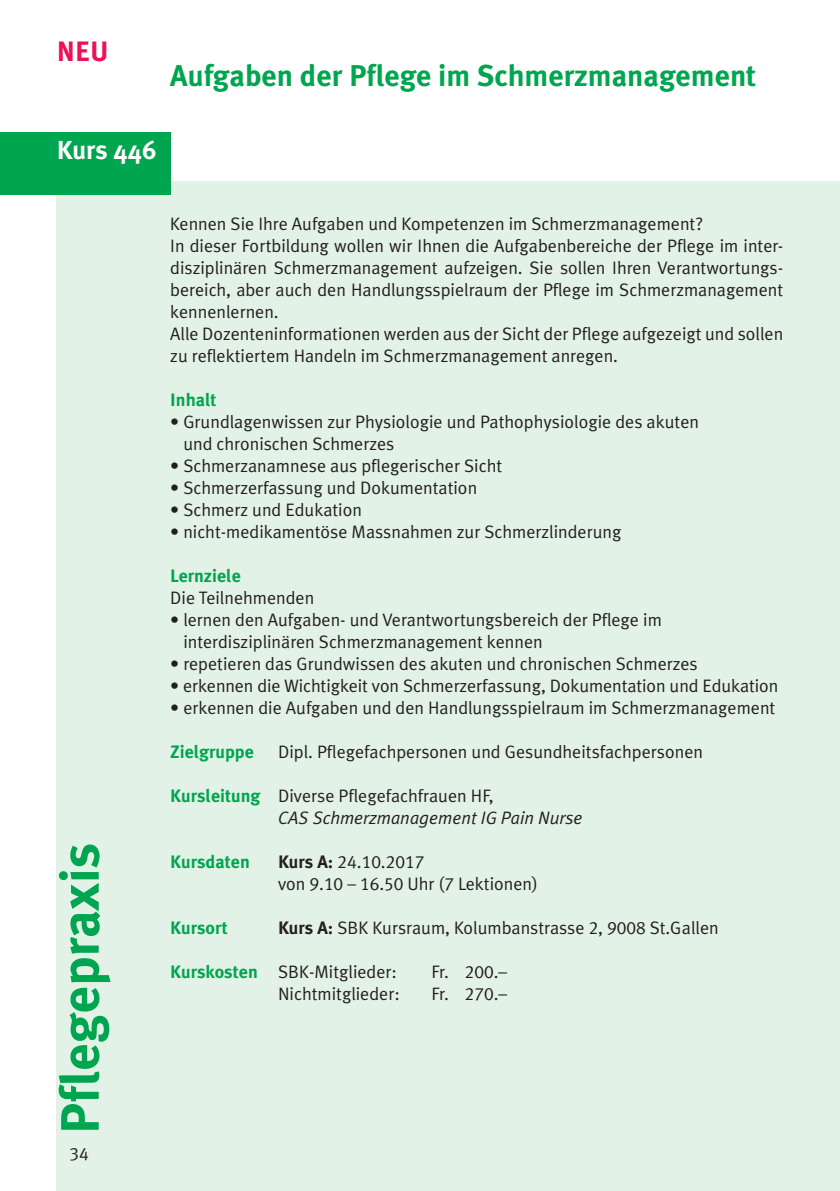
<style>
.page{position:relative;width:840px;height:1191px;background:#fff}
.page>*{position:absolute;margin:0;border:0;box-sizing:border-box;transform-origin:0 0}
.t1{font:700 54px "Meta Plus";color:#00a54f}
.t2{font:700 30px "Meta Plus";color:#00a54f}
.t3{font:700 28px "Meta Plus";color:#ee1059}
.t4{font:700 26px "Meta Plus";color:#fff}
.t5{font:18px/22px "Meta Plus Normal";color:#231f20}
.t6{font:italic 18px/22px "Meta Plus Normal";color:#231f20}
.t7{font:700 18px "Meta Plus";color:#00a54f}
.t8{font:18px "Meta Plus Normal Caps";color:#231f20}
.s1{font-family:"Meta Plus";font-weight:700;font-style:normal;color:#00a54f}
.s2{font-style:normal}
.s3{font-family:"Meta Plus";font-weight:700}
.s4{font-family:"Meta Plus Normal"}
.s5{font-family:"Meta Plus Normal Caps"}
.s6{font-family:"Meta Plus";font-weight:700;color:#00a54f}
</style>
<div class="page">
<div style="left:57px;top:181px;width:782px;height:1010px;background:#e3f2e7"></div>
<div style="left:0;top:132px;width:170px;height:63px;background:#00a54f"></div>
<h3 class="t3" style="left:57px;top:36px;width:53px">NEU</h3>
<h2 class="t2" style="left:170px;top:58px;width:587px">Aufgaben der Pflege im Schmerzmanagement</h2>
<h3 class="t4" style="left:57px;top:135px;width:101px">Kurs 446</h3>
<h1 class="t1" style="left:49px;top:1134px;width:293px;rotate:-90deg">Pflegepraxis</h1>
<p class="t8" style="left:69px;top:1143px;width:21px">34</p>
<p class="t5" style="left:170px;top:212px;width:614px">Kennen Sie Ihre Aufgaben und Kompetenzen im Schmerzmanagement?<br>In dieser Fortbildung wollen wir Ihnen die Aufgabenbereiche der Pflege im inter&shy;disziplinären Schmerzmanagement aufzeigen. Sie sollen Ihren Verantwortungs&shy;bereich, aber auch den Handlungsspielraum der Pflege im Schmerzmanagement kennenlernen.<br>Alle Dozenteninformationen werden aus der Sicht der Pflege aufgezeigt und sollen zu reflektiertem Handeln im Schmerzmanagement anregen.</p>
<p class="t7" style="left:170px;top:389px;width:48px">Inhalt</p>
<p class="t5" style="left:183px;top:410px;width:517px;text-indent:-13px">• Grundlagenwissen zur Physiologie und Pathophysiologie des akuten und chronischen Schmerzes</p>
<p class="t5" style="left:170px;top:454px;width:333px">• Schmerzanamnese aus pflegerischer Sicht</p>
<p class="t5" style="left:170px;top:476px;width:308px">• Schmerzerfassung und Dokumentation</p>
<p class="t5" style="left:170px;top:498px;width:193px">• Schmerz und Edukation</p>
<p class="t5" style="left:170px;top:520px;width:452px">• nicht-medikamentöse Massnahmen zur Schmerzlinderung</p>
<p class="t7" style="left:170px;top:565px;width:72px">Lernziele</p>
<p class="t5" style="left:170px;top:586px;width:145px">Die Teilnehmenden</p>
<p class="t5" style="left:183px;top:608px;width:479px;text-indent:-13px">• lernen den Aufgaben- und Verantwortungsbereich der Pflege im interdisziplinären Schmerzmanagement kennen</p>
<p class="t5" style="left:170px;top:652px;width:528px">• repetieren das Grundwissen des akuten und chronischen Schmerzes</p>
<p class="t5" style="left:170px;top:674px;width:609px">• erkennen die Wichtigkeit von Schmerzerfassung, Dokumentation und Edukation</p>
<p class="t5" style="left:170px;top:696px;width:606px">• erkennen die Aufgaben und den Handlungsspielraum im Schmerzmanagement</p>
<p class="t7" style="left:170px;top:741px;width:85px">Zielgruppe</p>
<p class="t5" style="left:278px;top:740px;width:426px">Dipl. Pflegefachpersonen und Gesundheitsfachpersonen</p>
<p class="t6" style="left:278px;top:784px;width:305px;text-indent:-108px"><span class="s1">Kursleitung</span> <span class="s2">Diverse Pflegefachfrauen HF,<br></span>CAS Schmerzmanagement IG Pain Nurse</p>
<p class="t7" style="left:170px;top:851px;width:81px">Kursdaten</p>
<p class="t8" style="left:278px;top:851px;width:148px"><span class="s3">Kurs A:</span> 24<span class="s4">.</span>10<span class="s4">.</span>2017</p>
<p class="t5" style="left:278px;top:872px;width:261px">von <span class="s5">9</span>.<span class="s5">10</span> – <span class="s5">16</span>.<span class="s5">50</span> Uhr (<span class="s5">7</span> Lektionen)</p>
<p class="t7" style="left:170px;top:917px;width:59px">Kursort</p>
<p class="t5" style="left:278px;top:916px;width:442px"><span class="s3">Kurs A:</span> SBK Kursraum, Kolumbanstrasse <span class="s5">2</span>, <span class="s5">9008</span> St.Gallen</p>
<p class="t5" style="left:170px;top:960px;width:228px"><span class="s6">Kurskosten</span> SBK-Mitglieder:</p>
<p class="t5" style="left:431px;top:960px;width:77px">Fr. <span class="s5">200</span>.–</p>
<p class="t5" style="left:278px;top:982px;width:123px">Nichtmitglieder:</p>
<p class="t5" style="left:431px;top:982px;width:77px">Fr. <span class="s5">270</span>.–</p>
</div>
